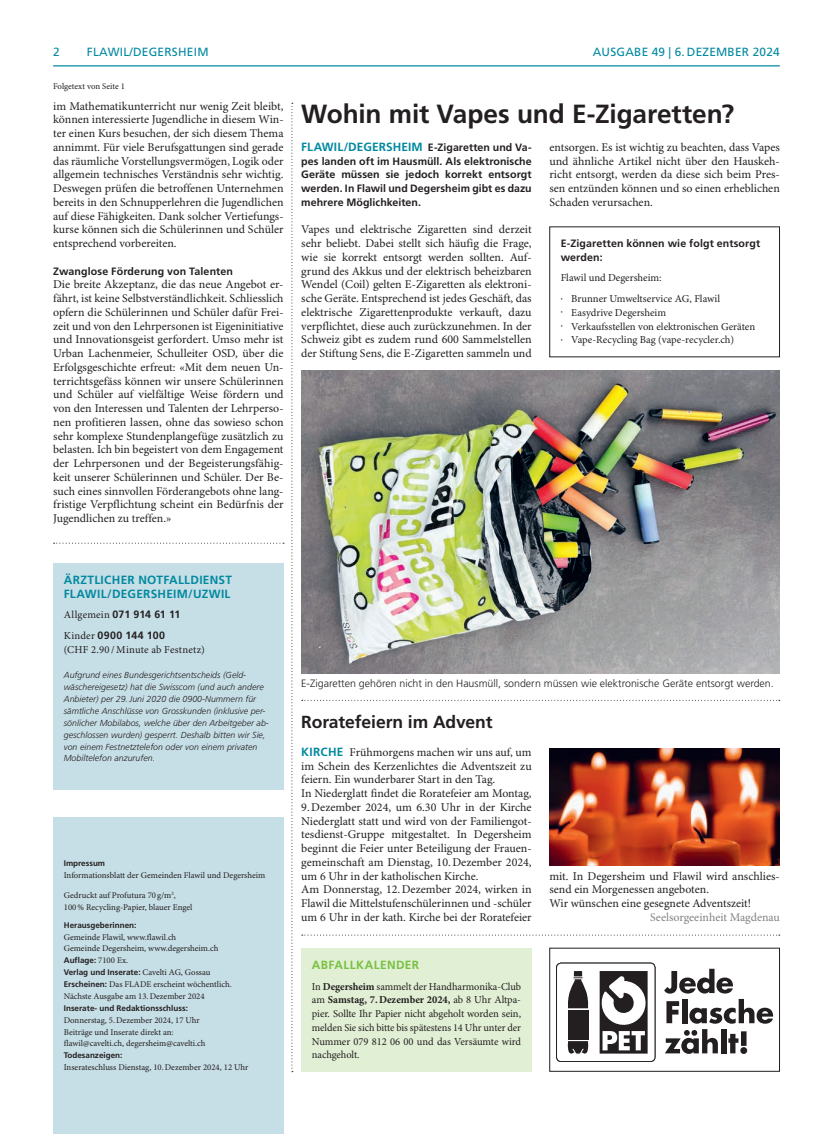
<style>
.page{position:relative;width:833px;height:1134px;background:#fff}
.page>*{position:absolute;margin:0;border:0;box-sizing:border-box;transform-origin:0 0}
.t1{font:700 26.25px "Frutiger LT Std";letter-spacing:-.005em;color:#231f20}
.t2{font:700 17.5px "Frutiger LT Std";letter-spacing:-.005em;color:#231f20}
.t3{font:11.88px/13.8px "Minion Pro";color:#231f20;text-align:justify}
.t4{font:700 11.88px/13.8px "Frutiger LT Std";letter-spacing:.025em;color:#0289a0}
.t5{font:11.88px "Frutiger LT Std";letter-spacing:.02em;color:#0289a0}
.t6{font:11.88px "Minion Pro";letter-spacing:-.005em;color:#808285}
.t7{font:700 11.88px "Frutiger LT Std";letter-spacing:.035em;color:#79c142}
.t8{font:10.62px/13.8px "Minion Pro";letter-spacing:-.005em;color:#231f20;text-align:justify}
.t9{font:700 10.62px/13.8px "Frutiger LT Std";letter-spacing:.01em;color:#231f20}
.t10{font:300 10.62px "Frutiger LT Std";color:#231f20}
.t11{font:10.62px "Minion Pro";letter-spacing:.025em;color:#231f20}
.t12{font:8.75px/11.9px "Minion Pro";color:#231f20}
.t13{font:italic 300 8.75px/11.9px "Frutiger LT Std";letter-spacing:.005em;color:#231f20}
.t14{font:700 8.12px/11.9px "Frutiger LT Std";color:#231f20}
.s1{font-size:11.88px;color:#0289a0}
.s2{font-family:"Minion Pro";font-weight:400}
.s3{font-family:"Minion Pro";font-weight:400;font-size:8.75px}
.s4{font-family:"Frutiger LT Std";font-weight:700;font-size:8.12px}
.s5{font-family:"Frutiger LT Std";font-weight:700;color:#0289a0}
.s6{font-weight:700}
</style>
<div class="page">
<hr style="left:53px;top:65px;width:727px;height:1px;background:#0289a0">
<svg style="left:291px;top:103px;width:2px;height:969px"></svg>
<svg style="left:54px;top:543px;width:230px;height:1px"></svg>
<svg style="left:302px;top:700px;width:478px;height:1px"></svg>
<svg style="left:302px;top:934px;width:478px;height:1px"></svg>
<div style="left:53px;top:818px;width:230px;height:316px;background:#c6dee6"></div>
<div style="left:53px;top:563px;width:230px;height:227px;background:#c6dee6"></div>
<svg style="left:664px;top:969px;width:109px;height:85px"></svg>
<div style="left:556px;top:963px;width:99px;height:99px;border:1px solid #231f20;border-radius:5px"></div>
<div style="left:599px;top:971px;width:48px;height:82px;background:#231f20"></div>
<svg style="left:568px;top:971px;width:20px;height:37px"></svg>
<div style="left:568px;top:1010px;width:20px;height:29px;background:#231f20"></div>
<svg style="left:567px;top:1041px;width:21px;height:14px"></svg>
<svg style="left:599px;top:976px;width:49px;height:74px"></svg>
<div style="left:549px;top:948px;width:231px;height:123px;border:1px solid #231f20"></div>
<div style="left:549px;top:227px;width:231px;height:130px;border:1px solid #231f20"></div>
<div style="left:301px;top:948px;width:230px;height:123px;background:#e1efd4"></div>
<img style="left:549px;top:748px;width:231px;height:117px">
<img style="left:301px;top:371px;width:479px;height:302px">
<p class="t5" style="left:53px;top:45px;width:8px">2</p>
<p class="t5" style="left:87px;top:45px;width:123px">FLAWIL/DEGERSHEIM</p>
<p class="t5" style="left:593px;top:45px;width:18px">AUSGABE</p>
<p class="t5" style="left:652px;top:45px;width:67px">49 | 6. DEZEMBER</p>
<p class="t5" style="left:752px;top:45px;width:29px">2024</p>
<p class="t12" style="left:53px;top:80px;width:73px">Folgetext von Seite 1</p>
<p class="t3" style="left:53px;top:99px;width:232px">im Mathematikunterricht nur wenig Zeit bleibt, können interessierte Jugendliche in diesem Win&shy;ter einen Kurs besuchen, der sich diesem Thema annimmt. Für viele Berufsgattungen sind gerade das räumliche Vorstellungsvermögen, Logik oder allgemein technisches Verständnis sehr wichtig.<br>Deswegen prüfen die betroffenen Unternehmen bereits in den Schnupperlehren die Jugendlichen auf diese Fähigkeiten. Dank solcher Vertiefungs&shy;kurse können sich die Schülerinnen und Schüler entsprechend vorbereiten.</p>
<p class="t9" style="left:53px;top:264px;width:181px">Zwanglose Förderung von Talenten</p>
<p class="t3" style="left:53px;top:278px;width:232px">Die breite Akzeptanz, die das neue Angebot er&shy;fährt, ist keine Selbstverständlichkeit. Schliesslich opfern die Schülerinnen und Schüler dafür Frei&shy;zeit und von den Lehrpersonen ist Eigeninitiative und Innovationsgeist gerfordert. Umso mehr ist Urban Lachenmeier, Schulleiter OSD, über die Erfolgsgeschichte erfreut: «Mit dem neuen Un&shy;terrichtsgefäss können wir unsere Schülerinnen und Schüler auf vielfältige Weise fördern und von den Interessen und Talenten der Lehrperso&shy;nen profitieren lassen, ohne das sowieso schon sehr komplexe Stundenplangefüge zusätzlich zu belasten. Ich bin begeistert von dem Engagement der Lehrpersonen und der Begeisterungsfähig&shy;keit unserer Schülerinnen und Schüler. Der Be&shy;such eines sinnvollen Förderangebots ohne lang&shy;fristige Verpflichtung scheint ein Bedürfnis der Jugendlichen zu treffen.»</p>
<h1 class="t1" style="left:301px;top:99px;width:434px">Wohin mit Vapes und E-Zigaretten?</h1>
<p class="t9" style="left:301px;top:140px;width:232px;text-align:justify"><span class="s1">FLAWIL/DEGERSHEIM</span> E-Zigaretten und Va&shy;pes landen oft im Hausmüll. Als elektronische Geräte müssen sie jedoch korrekt entsorgt werden. In Flawil und Degersheim gibt es dazu mehrere Möglichkeiten.</p>
<p class="t3" style="left:301px;top:223px;width:232px">Vapes und elektrische Zigaretten sind derzeit sehr beliebt. Dabei stellt sich häufig die Frage, wie sie korrekt entsorgt werden sollten. Auf&shy;grund des Akkus und der elektrisch beheizbaren Wendel (Coil) gelten E-Zigaretten als elektroni&shy;sche Geräte. Entsprechend ist jedes Geschäft, das elektrische Zigarettenprodukte verkauft, dazu verpflichtet, diese auch zurückzunehmen. In der Schweiz gibt es zudem rund 600 Sammelstellen der Stiftung Sens, die E-Zigaretten sammeln und</p>
<p class="t3" style="left:549px;top:141px;width:232px">entsorgen. Es ist wichtig zu beachten, dass Vapes und ähnliche Artikel nicht über den Hauskeh&shy;richt entsorgt, werden da diese sich beim Pres&shy;sen entzünden können und so einen erheblichen Schaden verursachen.</p>
<p class="t9" style="left:560px;top:236px;width:201px">E-Zigaretten können wie folgt entsorgt werden:</p>
<p class="t8" style="left:560px;top:272px;width:102px">Flawil und Degersheim:</p>
<p class="t8" style="left:560px;top:292px;width:161px"><sup>•</sup> Brunner Umweltservice AG, Flawil</p>
<p class="t8" style="left:560px;top:306px;width:107px"><sup>•</sup> Easydrive Degersheim</p>
<p class="t8" style="left:560px;top:320px;width:196px"><sup>•</sup> Verkaufsstellen von elektronischen Geräten</p>
<p class="t8" style="left:560px;top:333px;width:175px"><sup>•</sup> Vape-Recycling Bag (vape-recycler.ch)</p>
<p class="t4" style="left:64px;top:573px;width:170px">ÄRZTLICHER NOTFALLDIENST<br>FLAWIL/DEGERSHEIM/UZWIL</p>
<p class="t9" style="left:64px;top:604px;width:118px;line-height:20.6px"><span class="s2">Allgemein</span> 071 914 61 11<br><span class="s2">Kinder</span> 0900 144 100</p>
<p class="t11" style="left:64px;top:643px;width:142px">(CHF 2.90 /Minute ab Festnetz)</p>
<p class="t13" style="left:64px;top:669px;width:206px">Aufgrund eines Bundesgerichtsentscheids (Geld&shy;wäschereigesetz) hat die Swisscom (und auch andere Anbieter) per 29.Juni 2020 die 0900-Nummern für sämtliche Anschlüsse von Grosskunden (inklusive per&shy;sönlicher Mobilabos, welche über den Arbeitgeber ab&shy;geschlossen wurden) gesperrt. Deshalb bitten wir Sie, von einem Festnetztelefon oder von einem privaten Mobiltelefon anzurufen.</p>
<p class="t14" style="left:64px;top:857px;width:43px">Impressum</p>
<p class="t12" style="left:64px;top:869px;width:203px">Informationsblatt der Gemeinden Flawil und Degersheim</p>
<p class="t12" style="left:64px;top:890px;width:130px">Gedruckt auf Profutura 70 g/m<sup>2</sup>,<br>100% Recycling-Papier, blauer Engel</p>
<p class="t14" style="left:64px;top:919px;width:74px">Herausgeberinnen:</p>
<p class="t12" style="left:64px;top:931px;width:156px">Gemeinde Flawil, www.flawil.ch<br>Gemeinde Degersheim, www.degersheim.ch</p>
<p class="t14" style="left:64px;top:954px;width:148px">Auflage: <span class="s3">7100 Ex.<br></span>Verlag und Inserate: <span class="s3">Cavelti AG, Gossau</span></p>
<p class="t12" style="left:64px;top:979px;width:169px"><span class="s4">Erscheinen:</span> Das FLADE erscheint wöchentlich.<br>Nächste Ausgabe am 13.Dezember 2024</p>
<p class="t14" style="left:64px;top:1002px;width:126px">Inserate- und Redaktionsschluss:</p>
<p class="t12" style="left:64px;top:1014px;width:143px">Donnerstag, 5.Dezember 2024, 17 Uhr<br>Beiträge und Inserate direkt an: flawil@cavelti.ch, degersheim@cavelti.ch</p>
<p class="t14" style="left:64px;top:1049px;width:60px">Todesanzeigen:</p>
<p class="t12" style="left:64px;top:1062px;width:186px">Inserateschluss Dienstag, 10.Dezember 2024, 12 Uhr</p>
<p class="t10" style="left:301px;top:677px;width:474px">E-Zigaretten gehören nicht in den Hausmüll, sondern müssen wie elektronische Geräte entsorgt werden.</p>
<h2 class="t2" style="left:301px;top:712px;width:193px">Roratefeiern im Advent</h2>
<p class="t3" style="left:301px;top:746px;width:232px;text-align:left"><span class="s5">KIRCHE</span> Frühmorgens machen wir uns auf, um im Schein des Kerzenlichtes die Adventszeit zu feiern. Ein wunderbarer Start in den Tag.<br>In Niederglatt findet die Roratefeier am Montag, 9.Dezember 2024, um 6.30 Uhr in der Kirche Niederglatt statt und wird von der Familiengot&shy;tesdienst-Gruppe mitgestaltet. In Degersheim beginnt die Feier unter Beteiligung der Frauen&shy;gemeinschaft am Dienstag, 10.Dezember 2024, um 6 Uhr in der katholischen Kirche.<br>Am Donnerstag, 12.Dezember 2024, wirken in Flawil die Mittelstufenschülerinnen und -schüler um 6 Uhr in der kath. Kirche bei der Roratefeier</p>
<p class="t7" style="left:312px;top:958px;width:109px">ABFALLKALENDER</p>
<p class="t8" style="left:312px;top:980px;width:211px">In <span class="s6">Degersheim</span> sammelt der Handharmonika-Club am <span class="s6">Samstag, 7.Dezember 2024,</span> ab 8 Uhr Altpa&shy;pier. Sollte Ihr Papier nicht abgeholt worden sein, melden Sie sich bitte bis spätestens 14 Uhr unter der Nummer 079 812 06 00 und das Versäumte wird nachgeholt.</p>
<p class="t3" style="left:549px;top:869px;width:232px;text-align:left">mit. In Degersheim und Flawil wird anschlies&shy;send ein Morgenessen angeboten.<br>Wir wünschen eine gesegnete Adventszeit!</p>
<p class="t6" style="left:650px;top:910px;width:131px">Seelsorgeeinheit Magdenau</p>
</div>
